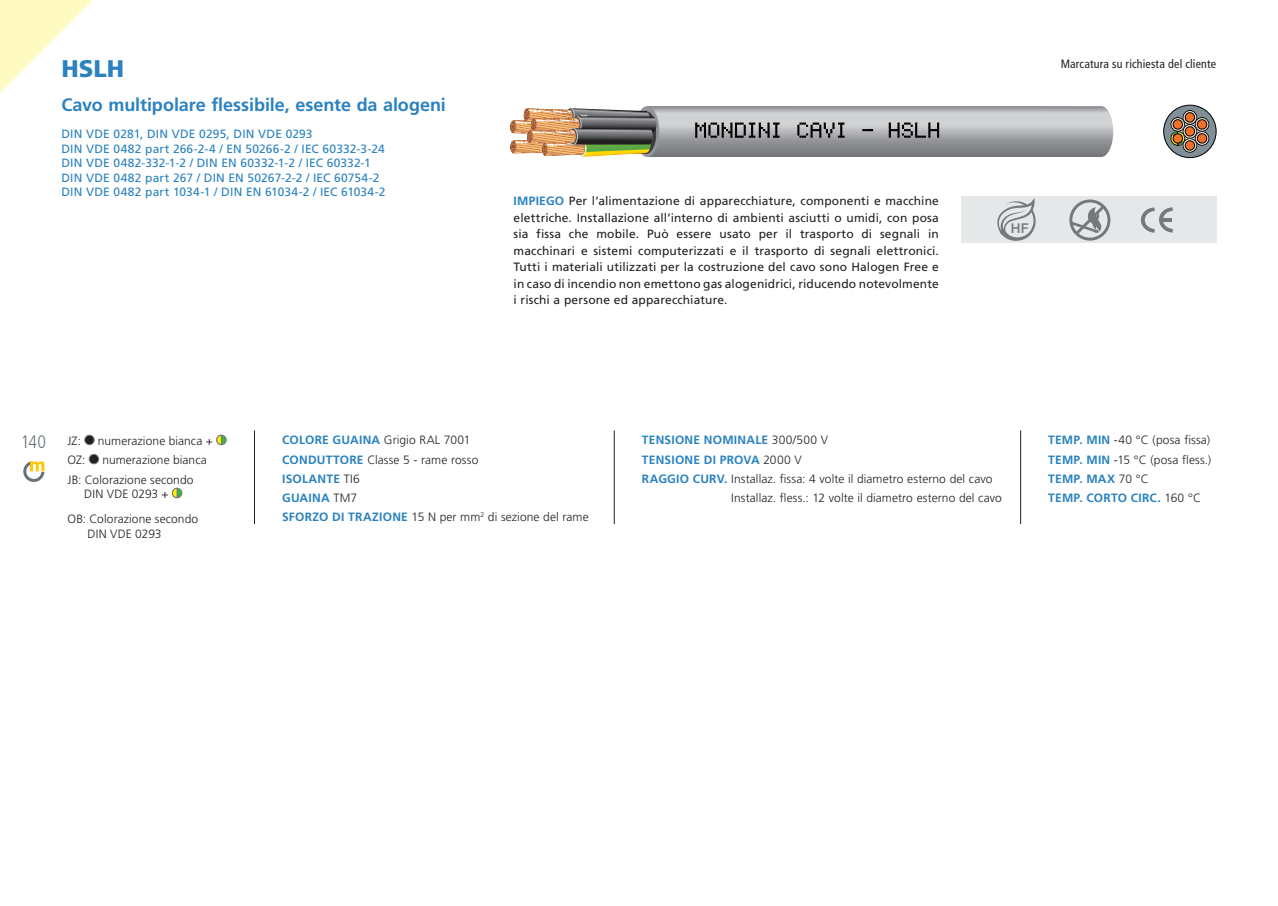
<style>
.page{position:relative;width:1278px;height:906px;background:#fff}
.page>*{position:absolute;margin:0;border:0;box-sizing:border-box;transform-origin:0 0}
.Normale{font:900 24px "Frutiger LT Std";color:#2a82c0}
.Normale-2{font:700 18px "Frutiger LT Std";letter-spacing:-.005em;color:#2a82c0}
.t1{font:300 condensed 18px "Frutiger LT Std";color:#667279}
.t2{font:500 13.5px "Helvetica Neue LT Std";color:#76787b}
.Normale-3{font:12px/16.5px "Frutiger LT Std";letter-spacing:.01em;color:#231f20;text-align:justify}
.Normale-4{font:300 12px "Frutiger LT Std";letter-spacing:.01em;color:#231f20}
.Normale-5{font:12px "Frutiger LT Std";letter-spacing:.015em;color:#2a82c0}
.Normale-6{font:700 12px "Frutiger LT Std";letter-spacing:.02em;color:#2a82c0}
.Normale-7{font:condensed 12px "Frutiger LT Std";letter-spacing:.01em;color:#231f20}
.s1{font-weight:700;color:#2a82c0}
.s2{font-weight:300;color:#231f20}
</style>
<div class="page">
<div style="left:961px;top:196px;width:255px;height:47px;background:#e6e7e9"></div>
<svg style="left:23px;top:460px;width:21px;height:22px"></svg>
<hr style="left:254px;top:430px;width:1px;height:94px;background:#231f20">
<hr style="left:614px;top:430px;width:1px;height:94px;background:#231f20">
<hr style="left:1020px;top:430px;width:1px;height:94px;background:#231f20">
<svg style="left:85px;top:435px;width:9px;height:9px"></svg>
<div style="left:84px;top:434px;width:11px;height:11px;border:1px solid #76787b;border-radius:50%"></div>
<div style="left:217px;top:435px;width:9px;height:9px;background:#40ae49;border-radius:50%"></div>
<div style="left:216px;top:434px;width:11px;height:11px;border:1px solid #76787b;border-radius:50%"></div>
<svg style="left:216px;top:434px;width:6px;height:11px"></svg>
<div style="left:89px;top:454px;width:10px;height:9px;background:#231f20;border-radius:50%"></div>
<div style="left:89px;top:454px;width:10px;height:10px;border:1px solid #76787b;border-radius:50%"></div>
<div style="left:172px;top:488px;width:10px;height:9px;background:#40ae49;border-radius:50%"></div>
<div style="left:172px;top:487px;width:10px;height:11px;border:1px solid #76787b;border-radius:50%"></div>
<svg style="left:172px;top:487px;width:6px;height:11px"></svg>
<svg style="left:1141px;top:207px;width:31px;height:25px"></svg>
<div style="left:1069px;top:199px;width:41px;height:41px;border:3px solid #76787b;border-radius:50%"></div>
<svg style="left:1071px;top:202px;width:37px;height:36px"></svg>
<svg style="left:997px;top:198px;width:38px;height:43px"></svg>
<svg style="left:1163px;top:105px;width:53px;height:53px"></svg>
<div style="left:1163px;top:105px;width:53px;height:53px;border:1px solid #000001;border-radius:50%"></div>
<svg style="left:1183px;top:138px;width:14px;height:14px"></svg>
<div style="left:1182px;top:138px;width:15px;height:15px;border:1px solid #000001;border-radius:50%"></div>
<div style="left:1185px;top:141px;width:9px;height:9px;background:#f36f2c;border-radius:50%"></div>
<div style="left:1185px;top:141px;width:9px;height:9px;border:1px solid #000001;border-radius:50%"></div>
<svg style="left:1195px;top:131px;width:14px;height:14px"></svg>
<div style="left:1195px;top:131px;width:14px;height:15px;border:1px solid #000001;border-radius:50%"></div>
<div style="left:1197px;top:134px;width:10px;height:9px;background:#f36f2c;border-radius:50%"></div>
<div style="left:1197px;top:134px;width:10px;height:9px;border:1px solid #000001;border-radius:50%"></div>
<svg style="left:1195px;top:117px;width:14px;height:14px"></svg>
<div style="left:1195px;top:117px;width:14px;height:15px;border:1px solid #000001;border-radius:50%"></div>
<div style="left:1197px;top:120px;width:10px;height:9px;background:#f36f2c;border-radius:50%"></div>
<div style="left:1197px;top:120px;width:10px;height:9px;border:1px solid #000001;border-radius:50%"></div>
<svg style="left:1183px;top:110px;width:14px;height:14px"></svg>
<div style="left:1182px;top:110px;width:15px;height:15px;border:1px solid #000001;border-radius:50%"></div>
<div style="left:1185px;top:113px;width:9px;height:9px;background:#f36f2c;border-radius:50%"></div>
<div style="left:1185px;top:113px;width:9px;height:9px;border:1px solid #000001;border-radius:50%"></div>
<div style="left:1170px;top:117px;width:15px;height:14px;background:#828f99;border-radius:50%"></div>
<div style="left:1170px;top:117px;width:15px;height:15px;border:1px solid #000001;border-radius:50%"></div>
<div style="left:1170px;top:131px;width:15px;height:14px;border:1px solid #000001;border-radius:50%"></div>
<svg style="left:1172px;top:117px;width:30px;height:29px"></svg>
<div style="left:1173px;top:134px;width:9px;height:9px;background:#f36f2c;border-radius:50%"></div>
<div style="left:1173px;top:134px;width:9px;height:9px;border:1px solid #000001;border-radius:50%"></div>
<svg style="left:1183px;top:124px;width:14px;height:14px"></svg>
<div style="left:1182px;top:124px;width:15px;height:15px;border:1px solid #000001;border-radius:50%"></div>
<div style="left:1185px;top:127px;width:9px;height:9px;background:#f36f2c;border-radius:50%"></div>
<div style="left:1185px;top:127px;width:9px;height:9px;border:1px solid #000001;border-radius:50%"></div>
<svg style="left:0;top:0;width:93px;height:93px"></svg>
<svg style="left:510px;top:106px;width:603px;height:51px;background:#a39f99"></svg>
<p class="Normale" style="left:61px;top:54px;width:64px">HSLH</p>
<p class="Normale-2" style="left:61px;top:94px;width:386px">Cavo multipolare flessibile, esente da alogeni</p>
<p class="Normale-5" style="left:61px;top:127px;width:253px">DIN VDE 0281, DIN VDE 0295, DIN VDE 0293</p>
<p class="Normale-5" style="left:61px;top:141px;width:325px">DIN VDE 0482 part 266-2-4 / EN 50266-2 / IEC 60332-3-24</p>
<p class="Normale-5" style="left:61px;top:156px;width:311px">DIN VDE 0482-332-1-2 / DIN EN 60332-1-2 / IEC 60332-1</p>
<p class="Normale-5" style="left:61px;top:170px;width:319px">DIN VDE 0482 part 267 / DIN EN 50267-2-2 / IEC 60754-2</p>
<p class="Normale-5" style="left:61px;top:185px;width:326px">DIN VDE 0482 part 1034-1 / DIN EN 61034-2 / IEC 61034-2</p>
<p class="Normale-3" style="left:513px;top:193px;width:427px"><span class="s1">IMPIEGO</span> Per l’alimentazione di apparecchiature, componenti e macchine elettriche. Installazione all’interno di ambienti asciutti o umidi, con posa sia fissa che mobile. Può essere usato per il trasporto di segnali in macchinari e sistemi computerizzati e il trasporto di segnali elettronici.<br>Tutti i materiali utilizzati per la costruzione del cavo sono Halogen Free e in caso di incendio non emettono gas alogenidrici, riducendo notevolmente i rischi a persone ed apparecchiature.</p>
<p class="Normale-7" style="left:1060px;top:57px;width:157px">Marcatura su richiesta del cliente</p>
<p class="t2" style="left:1011px;top:219px;width:19px">HF</p>
<h2 class="t1" style="left:21px;top:431px;width:27px">140</h2>
<p class="Normale-4" style="left:282px;top:433px;width:190px"><span class="s1">COLORE GUAINA</span> Grigio RAL 7001</p>
<p class="Normale-4" style="left:282px;top:452px;width:198px"><span class="s1">CONDUTTORE</span> Classe 5 - rame rosso</p>
<p class="Normale-6" style="left:282px;top:471px;width:79px">ISOLANTE <span class="s2">TI6</span></p>
<p class="Normale-6" style="left:282px;top:490px;width:76px">GUAINA <span class="s2">TM7</span></p>
<p class="Normale-4" style="left:282px;top:510px;width:308px"><span class="s1">SFORZO DI TRAZIONE</span> 15 N per mm<sup>2</sup> di sezione del rame</p>
<p class="Normale-4" style="left:67px;top:434px;width:15px">JZ:</p>
<p class="Normale-4" style="left:98px;top:434px;width:117px">numerazione bianca +</p>
<p class="Normale-4" style="left:67px;top:453px;width:20px">OZ:</p>
<p class="Normale-4" style="left:102px;top:453px;width:106px">numerazione bianca</p>
<p class="Normale-4" style="left:67px;top:472px;width:128px">JB: Colorazione secondo</p>
<p class="Normale-4" style="left:84px;top:487px;width:86px">DIN VDE 0293 +</p>
<p class="Normale-4" style="left:67px;top:512px;width:132px">OB: Colorazione secondo</p>
<p class="Normale-4" style="left:87px;top:526px;width:76px">DIN VDE 0293</p>
<p class="Normale-6" style="left:642px;top:433px;width:188px">TENSIONE NOMINALE <span class="s2">300/500 V</span></p>
<p class="Normale-6" style="left:642px;top:452px;width:161px">TENSIONE DI PROVA <span class="s2">2000 V</span></p>
<p class="Normale-4" style="left:642px;top:471px;width:352px"><span class="s1">RAGGIO CURV.</span> Installaz. fissa: 4 volte il diametro esterno del cavo</p>
<p class="Normale-4" style="left:731px;top:491px;width:272px">Installaz. fless.: 12 volte il diametro esterno del cavo</p>
<p class="Normale-4" style="left:1048px;top:433px;width:163px"><span class="s1">TEMP. MIN</span> -40 °C (posa fissa)</p>
<p class="Normale-4" style="left:1048px;top:452px;width:165px"><span class="s1">TEMP. MIN</span> -15 °C (posa fless.)</p>
<p class="Normale-6" style="left:1048px;top:471px;width:102px">TEMP. MAX <span class="s2">70 °C</span></p>
<p class="Normale-6" style="left:1048px;top:490px;width:154px">TEMP. CORTO CIRC. <span class="s2">160 °C</span></p>
</div>
